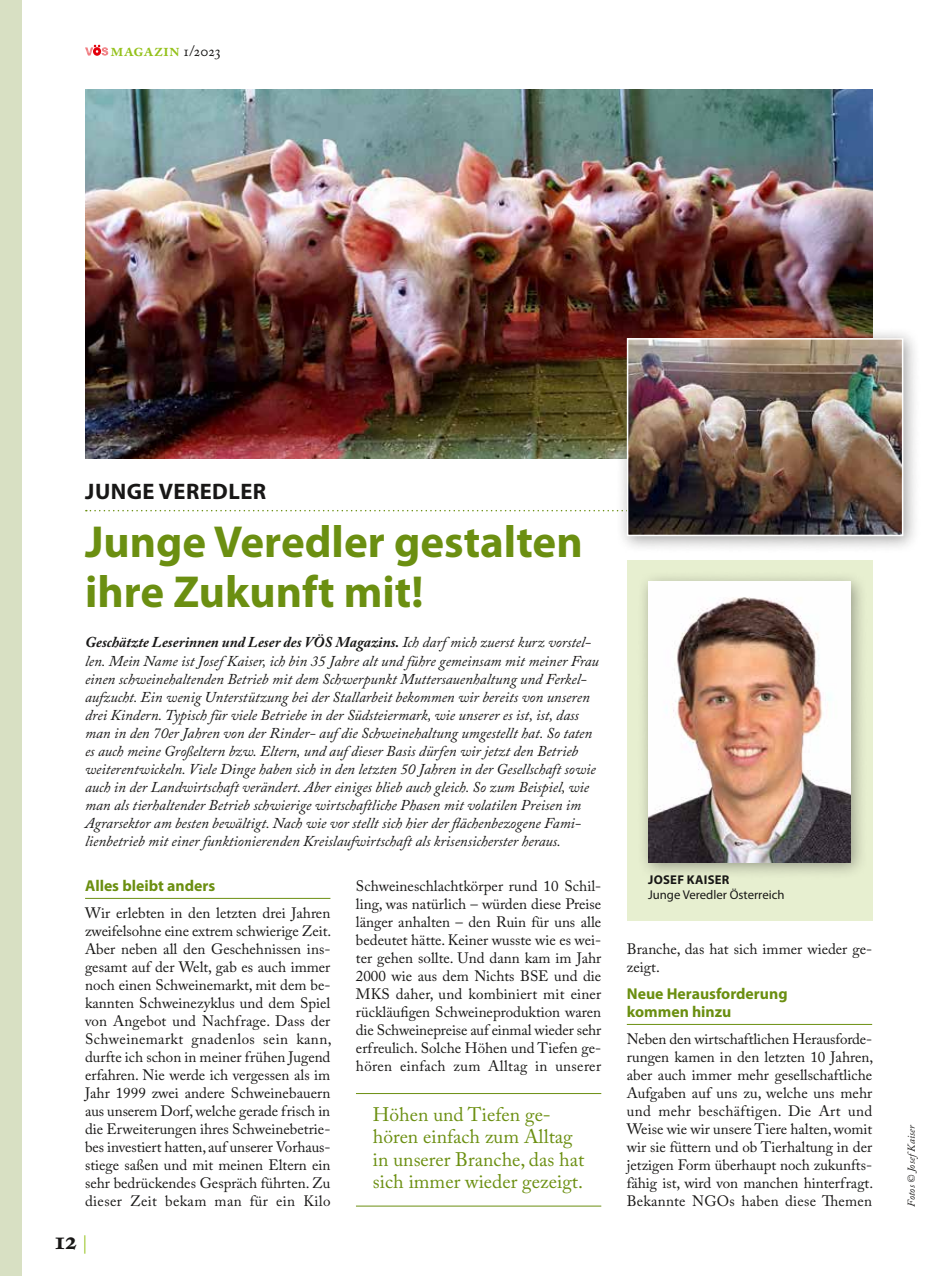
<style>
.page{position:relative;width:936px;height:1276px;background:#fff}
.page>*{position:absolute;margin:0;border:0;box-sizing:border-box;transform-origin:0 0}
.t1{font:700 45px/49.5px "Myriad Pro";color:#6b8f11}
.t2{font:700 27px "Adobe Caslon Pro";color:#181716}
.t3{font:700 22.5px "Myriad Pro";letter-spacing:.02em;color:#181716}
.t4{font:19.5px/22.5px "Adobe Caslon Pro";color:#6b8f11}
.t5{font:600 18px "Adobe Caslon Pro";letter-spacing:.01em;color:#94c11a}
.t6{font:700 15.75px/18px "Myriad Pro";color:#6b8f11}
.t7{font:15px/18px "Adobe Caslon Pro";letter-spacing:.005em;color:#181716;text-align:justify}
.t8{font:italic 15px/18px "Adobe Caslon Pro";color:#181716}
.t9{font:12.75px "Myriad Pro";color:#181716}
.t10{font:700 12.75px "Myriad Pro";letter-spacing:.02em;color:#181716}
.t11{font:italic 10.5px "Adobe Caslon Pro";letter-spacing:.01em;color:#181716}
.s1{font-weight:400;font-size:15px;color:#181716}
.s2{font-weight:700}
.s3{font-weight:400;font-size:18px;color:#94c11a}
</style>
<div class="page">
<div style="left:0;top:0;width:21px;height:1276px;background:#d8e0c3"></div>
<svg style="left:85px;top:45px;width:23px;height:11px"></svg>
<hr style="left:85px;top:898px;width:245px;height:1px;background:#6b8f11">
<hr style="left:626px;top:1024px;width:246px;height:1px;background:#6b8f11">
<svg style="left:86px;top:510px;width:528px;height:1px"></svg>
<img style="left:85px;top:89px;width:787px;height:369px">
<div style="left:626px;top:560px;width:246px;height:360px;background:#e7efd0"></div>
<div style="left:636px;top:570px;width:232px;height:310px;background:#181716;opacity:.4"></div>
<img style="left:648px;top:581px;width:202px;height:281px">
<div style="left:615px;top:326px;width:306px;height:228px;background:#181716;opacity:.4"></div>
<img style="left:629px;top:341px;width:271px;height:192px">
<div style="left:626px;top:338px;width:277px;height:198px;border:2px solid #fff"></div>
<hr style="left:356px;top:1205px;width:245px;height:1px;background:#6b8f11">
<hr style="left:356px;top:1093px;width:245px;height:1px;background:#6b8f11">
<p class="t5" style="left:110px;top:39px;width:112px">Magazin <span class="s1">1/2023</span></p>
<h3 class="t3" style="left:85px;top:479px;width:182px">JUNGE VEREDLER</h3>
<h1 class="t1" style="left:85px;top:518px;width:499px">Junge Veredler gestalten ihre Zukunft mit!</h1>
<p class="t8" style="left:85px;top:633px;width:515px"><span class="s2">Geschätzte Leserinnen und Leser des VÖS Magazins.</span> Ich darf mich zuerst kurz vorstel&shy;len. Mein Name ist Josef Kaiser, ich bin 35 Jahre alt und führe gemeinsam mit meiner Frau einen schweinehaltenden Betrieb mit dem Schwerpunkt Muttersauenhaltung und Ferkel&shy;aufzucht. Ein wenig Unterstützung bei der Stallarbeit bekommen wir bereits von unseren drei Kindern. Typisch für viele Betriebe in der Südsteiermark, wie unserer es ist, ist, dass man in den 70er Jahren von der Rinder- auf die Schweinehaltung umgestellt hat. So taten es auch meine Großeltern bzw. Eltern, und auf dieser Basis dürfen wir jetzt den Betrieb weiterentwickeln. Viele Dinge haben sich in den letzten 50 Jahren in der Gesellschaft sowie auch in der Landwirtschaft verändert. Aber einiges blieb auch gleich. So zum Beispiel, wie man als tierhaltender Betrieb schwierige wirtschaftliche Phasen mit volatilen Preisen im Agrarsektor am besten bewältigt. Nach wie vor stellt sich hier der flächenbezogene Fami&shy;lienbetrieb mit einer funktionierenden Kreislaufwirtschaft als krisensicherster heraus.</p>
<p class="t6" style="left:85px;top:876px;width:132px">Alles bleibt anders</p>
<p class="t7" style="left:85px;top:903px;width:248px">Wir erlebten in den letzten drei Jahren zweifelsohne eine extrem schwierige Zeit.<br>Aber neben all den Geschehnissen ins&shy;gesamt auf der Welt, gab es auch immer noch einen Schweinemarkt, mit dem be&shy;kannten Schweinezyklus und dem Spiel von Angebot und Nachfrage. Dass der Schweinemarkt gnadenlos sein kann, durfte ich schon in meiner frühen Jugend erfahren. Nie werde ich vergessen als im Jahr 1999 zwei andere Schweinebauern aus unserem Dorf, welche gerade frisch in die Erweiterungen ihres Schweinebetrie&shy;bes investiert hatten, auf unserer Vorhaus&shy;stiege saßen und mit meinen Eltern ein sehr bedrückendes Gespräch führten. Zu dieser Zeit bekam man für ein Kilo</p>
<h2 class="t2" style="left:55px;top:1224px;width:35px">12 <span class="s3">|</span></h2>
<p class="t7" style="left:356px;top:876px;width:247px">Schweineschlachtkörper rund 10 Schil&shy;ling, was natürlich – würden diese Preise länger anhalten – den Ruin für uns alle bedeutet hätte. Keiner wusste wie es wei&shy;ter gehen sollte. Und dann kam im Jahr 2000 wie aus dem Nichts BSE und die MKS daher, und kombiniert mit einer rückläufigen Schweineproduktion waren die Schweinepreise auf einmal wieder sehr erfreulich. Solche Höhen und Tiefen ge&shy;hören einfach zum Alltag in unserer</p>
<h3 class="t4" style="left:373px;top:1102px;width:213px">Höhen und Tiefen ge&shy;hören einfach zum Alltag in unserer Branche, das hat sich immer wieder gezeigt.</h3>
<p class="t10" style="left:648px;top:872px;width:83px">JOSEF KAISER</p>
<p class="t9" style="left:648px;top:888px;width:138px">Junge Veredler Österreich</p>
<p class="t7" style="left:626px;top:939px;width:247px">Branche, das hat sich immer wieder ge&shy;zeigt.</p>
<p class="t6" style="left:626px;top:984px;width:162px">Neue Herausforderung kommen hinzu</p>
<p class="t7" style="left:626px;top:1029px;width:248px">Neben den wirtschaftlichen Herausforde&shy;rungen kamen in den letzten 10 Jahren, aber auch immer mehr gesellschaftliche Aufgaben auf uns zu, welche uns mehr und mehr beschäftigen. Die Art und Weise wie wir unsere Tiere halten, womit wir sie füttern und ob Tierhaltung in der jetzigen Form überhaupt noch zukunfts&shy;fähig ist, wird von manchen hinterfragt.<br>Bekannte NGOs haben diese Themen</p>
<p class="t11" style="left:904px;top:1206px;width:84px;rotate:-90deg">Fotos © JosefKaiser</p>
</div>
